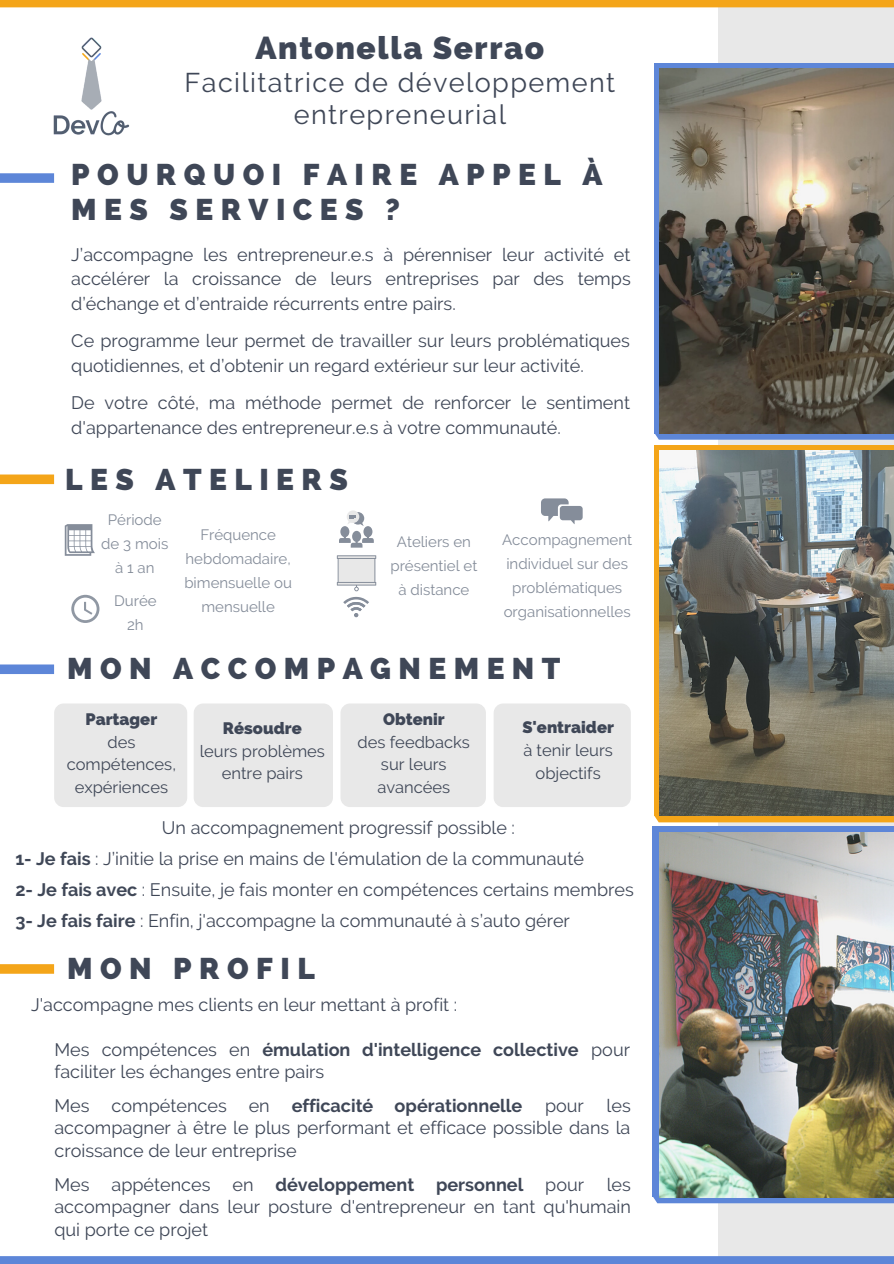
<style>
.page{position:relative;width:894px;height:1264px;background:#fff}
.page>*{position:absolute;margin:0;border:0;box-sizing:border-box;transform-origin:0 0}
.t1{font:800 31.5px "Raleway";letter-spacing:.05em;color:#3f4757}
.t2{font:800 29.85px/35px "Raleway";letter-spacing:.25em;color:#3f4757}
.t3{font:27px/31.5px "Raleway";letter-spacing:.05em;color:#3f4757;text-align:center}
.t4{font:18px/22.5px "Raleway";color:#3f4757;text-align:justify}
.t5{font:700 18px "Raleway";color:#3f4757}
.t6{font:16.5px/22.5px "Raleway";color:#3f4757;text-align:center}
.t7{font:800 16.5px "Raleway";color:#3f4757}
.t8{font:15px/24px "Raleway";color:#858d9a;text-align:center}
.s1{font-weight:700}
.s2{font-weight:400}
</style>
<div class="page">
<svg style="left:718px;top:0;width:175px;height:1263px;background:#dbdad8"></svg>
<div style="left:653px;top:446px;width:240px;height:370px;background:#f4a519"></div>
<div style="left:653px;top:63px;width:240px;height:370px;background:#5d86d8"></div>
<div style="left:652px;top:826px;width:241px;height:371px;background:#5d86d8"></div>
<img style="left:659px;top:69px;width:234px;height:364px">
<img style="left:659px;top:450px;width:234px;height:365px">
<img style="left:659px;top:832px;width:234px;height:365px">
<div style="left:340px;top:703px;width:146px;height:104px;background:#e8e8e8;border-radius:9px"></div>
<div style="left:54px;top:703px;width:133px;height:104px;background:#e8e8e8;border-radius:9px"></div>
<div style="left:194px;top:703px;width:139px;height:104px;background:#e8e8e8;border-radius:9px"></div>
<div style="left:493px;top:703px;width:137px;height:104px;background:#e8e8e8;border-radius:9px"></div>
<img style="left:0;top:7px;width:182px;height:175px">
<svg style="left:0;top:1256px;width:893px;height:7px;background:#5f88d8"></svg>
<div style="left:0;top:0;width:893px;height:7px;background:#f4a519"></div>
<svg style="left:0;top:474px;width:54px;height:10px"></svg>
<svg style="left:0;top:964px;width:54px;height:9px"></svg>
<svg style="left:0;top:664px;width:54px;height:10px"></svg>
<svg style="left:0;top:173px;width:54px;height:10px"></svg>
<svg style="left:65px;top:524px;width:30px;height:32px"></svg>
<svg style="left:71px;top:595px;width:28px;height:28px"></svg>
<div style="left:346px;top:510px;width:13px;height:13px;background:#e8e8e8;border-radius:50%"></div>
<svg style="left:339px;top:515px;width:35px;height:32px"></svg>
<svg style="left:343px;top:597px;width:26px;height:20px"></svg>
<svg style="left:541px;top:498px;width:41px;height:26px"></svg>
<svg style="left:337px;top:555px;width:39px;height:36px"></svg>
<p class="t1" style="left:255px;top:30px;width:290px">Antonella Serrao</p>
<p class="t3" style="left:184px;top:67px;width:432px">Facilitatrice de développement entrepreneurial</p>
<p class="t2" style="left:71px;top:157px;width:532px">POURQUOI FAIRE APPEL À<br>MES SERVICES ?</p>
<p class="t4" style="left:71px;top:242px;width:561px;line-height:24.8px">J’accompagne les entrepreneur.e.s à pérenniser leur activité et accélérer la croissance de leurs entreprises par des temps d’échange et d’entraide récurrents entre pairs.</p>
<p class="t4" style="left:71px;top:328px;width:560px;line-height:24.8px">Ce programme leur permet de travailler sur leurs problématiques quotidiennes, et d’obtenir un regard extérieur sur leur activité.</p>
<p class="t4" style="left:71px;top:390px;width:560px;line-height:24.8px">De votre côté, ma méthode permet de renforcer le sentiment d'appartenance des entrepreneur.e.s à votre communauté.</p>
<p class="t2" style="left:65px;top:462px;width:284px">LES ATELIERS</p>
<p class="t8" style="left:108px;top:507px;width:55px">Période</p>
<p class="t8" style="left:101px;top:531px;width:69px">de 3 mois à1an</p>
<p class="t8" style="left:114px;top:589px;width:44px">Durée</p>
<p class="t8" style="left:127px;top:613px;width:18px">2h</p>
<p class="t8" style="left:200px;top:522px;width:77px">Fréquence</p>
<p class="t8" style="left:184px;top:546px;width:109px">hebdomadaire, bimensuelle ou mensuelle</p>
<p class="t8" style="left:390px;top:529px;width:88px">Ateliers en présentiel et à distance</p>
<p class="t8" style="left:502px;top:527px;width:131px">Accompagnement individuel sur des problématiques organisationnelles</p>
<p class="t2" style="left:67px;top:651px;width:495px">MON ACCOMPAGNEMENT</p>
<p class="t7" style="left:85px;top:709px;width:73px">Partager</p>
<p class="t6" style="left:67px;top:730px;width:111px">des compétences, expériences</p>
<p class="t7" style="left:223px;top:718px;width:80px">Résoudre</p>
<p class="t6" style="left:200px;top:739px;width:127px">leurs problèmes entre pairs</p>
<p class="t7" style="left:383px;top:709px;width:63px">Obtenir</p>
<p class="t6" style="left:357px;top:730px;width:114px">des feedbacks sur leurs avancées</p>
<p class="t7" style="left:522px;top:717px;width:93px">S'entraider</p>
<p class="t6" style="left:523px;top:738px;width:91px">à tenir leurs objectifs</p>
<p class="t4" style="left:162px;top:816px;width:354px">Un accompagnement progressif possible :</p>
<p class="t4" style="left:15px;top:847px;width:570px"><span class="s1">1- Je fais</span> : J’initie la prise en mains de l'émulation de la communauté</p>
<p class="t4" style="left:15px;top:878px;width:619px"><span class="s1">2- Je fais avec</span> : Ensuite, je fais monter en compétences certains membres</p>
<p class="t4" style="left:15px;top:909px;width:556px"><span class="s1">3- Je fais faire</span> : Enfin, j'accompagne la communauté à s’auto gérer</p>
<p class="t2" style="left:67px;top:950px;width:249px">MON PROFIL</p>
<p class="t4" style="left:31px;top:992px;width:427px">J'accompagne mes clients en leur mettant à profit :</p>
<p class="t4" style="left:54px;top:1037px;width:577px">Mes compétences en <span class="s1">émulation d'intelligence collective</span> pour faciliter les échanges entre pairs</p>
<p class="t5" style="left:54px;top:1094px;width:469px"><span class="s2">Mes compétences en</span> efficacité opérationnelle</p>
<p class="t4" style="left:545px;top:1094px;width:40px">pour</p>
<p class="t4" style="left:54px;top:1094px;width:577px;text-indent:552px">les accompagner à être le plus performant et efficace possible dans la croissance de leur entreprise</p>
<p class="t5" style="left:54px;top:1173px;width:531px"><span class="s2">Mes appétences en</span> développement personnel <span class="s2">pour</span></p>
<p class="t4" style="left:54px;top:1173px;width:578px;text-indent:552px">les accompagner dans leur posture d'entrepreneur en tant qu'humain qui porte ce projet</p>
</div>
